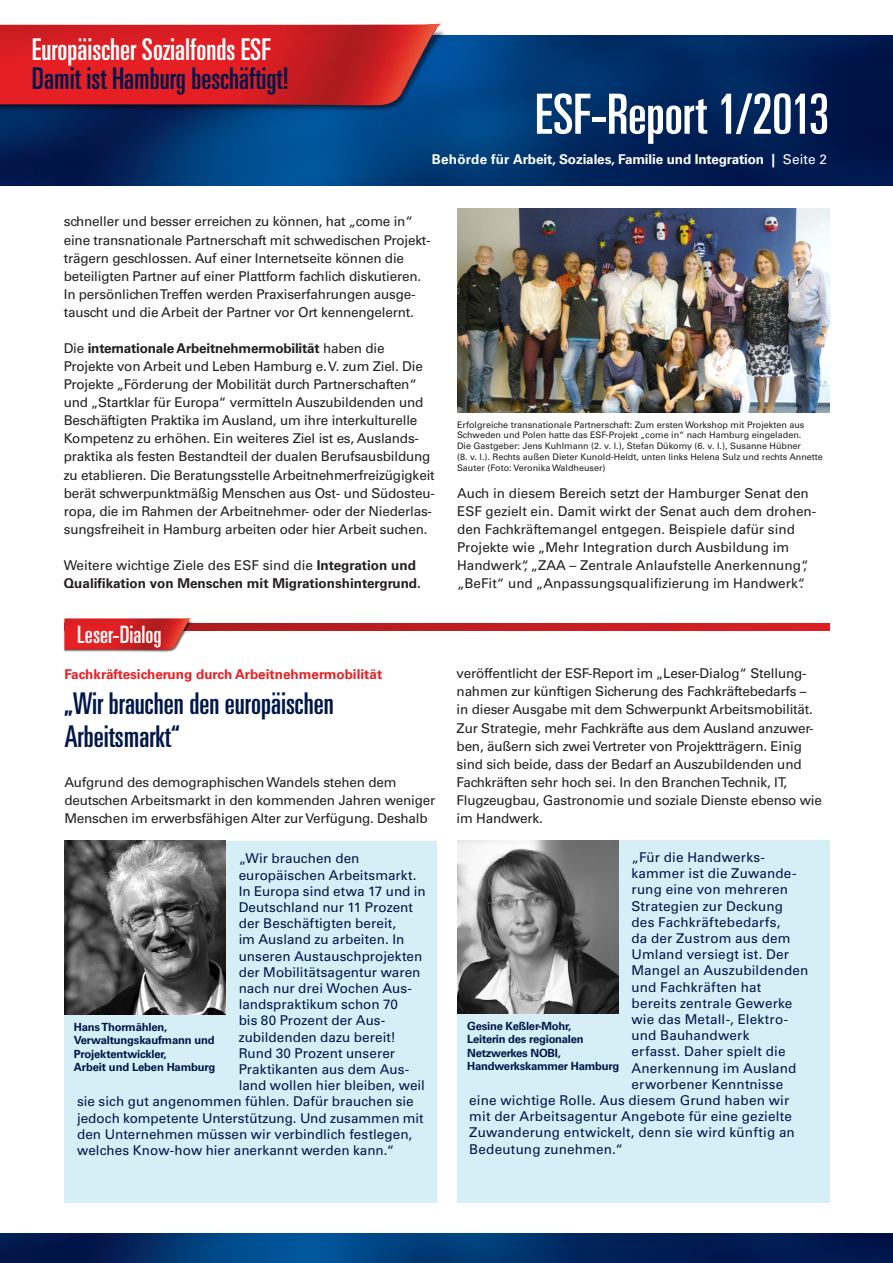
<style>
.page{position:relative;width:893px;height:1263px;background:#fff}
.page>*{position:absolute;margin:0;border:0;box-sizing:border-box;transform-origin:0 0}
.t1{font:ultra-condensed 55.5px "Univers LT Std";letter-spacing:-.005em;color:#fff}
.t2{font:ultra-condensed 30px/33px "Univers LT Std";color:#00174a}
.t3{font:ultra-condensed 30px "Univers LT Std";color:#fff}
.t4{font:ultra-condensed 24px "Univers LT Std";color:#fff}
.t5{font:13.5px/18.1px "Univers LT Std";letter-spacing:-.015em;color:#231f20}
.t6{font:13.5px "Univers LT Std";letter-spacing:.005em;color:#00174a}
.t7{font:700 13.5px/18.1px "Univers LT Std";color:#231f20}
.t8{font:700 13.5px "Univers LT Std";letter-spacing:-.01em;color:#fff}
.t9{font:700 13.5px "Univers LT Std";color:#ee1d23}
.t10{font:700 11.25px/13.5px "Univers LT Std";letter-spacing:-.02em;color:#00174a}
.t11{font:9px/10.8px "Univers LT Std";color:#231f20}
.s1{font-weight:400}
.s2{font-weight:700}
</style>
<div class="page">
<img style="left:0;top:35px;width:893px;height:151px">
<img style="left:0;top:24px;width:472px;height:90px">
<img style="left:0;top:1233px;width:893px;height:30px">
<img style="left:457px;top:208px;width:372px;height:204px">
<img style="left:219px;top:624px;width:611px;height:6px">
<img style="left:64px;top:618px;width:155px;height:34px">
<div style="left:64px;top:841px;width:372px;height:361px;background:#d6eff6"></div>
<div style="left:457px;top:840px;width:372px;height:362px;background:#d6eff6"></div>
<img style="left:64px;top:841px;width:162px;height:173px">
<img style="left:457px;top:840px;width:162px;height:173px">
<h2 class="t3" style="left:32px;top:32px;width:240px">Europäischer Sozialfonds ESF</h2>
<h2 class="t2" style="left:32px;top:61px;width:259px">Damit ist Hamburg beschäftigt!</h2>
<h1 class="t1" style="left:535px;top:82px;width:296px">ESF-Report 1/2013</h1>
<p class="t8" style="left:432px;top:152px;width:397px">Behörde für Arbeit, Soziales, Familie und Integration | <span class="s1">Seite 2</span></p>
<p class="t5" style="left:64px;top:213px;width:368px">schneller und besser erreichen zu können, hat „come in“ eine transnationale Partnerschaft mit schwedischen Projekt&shy;trägern geschlossen. Auf einer Internetseite können die beteiligten Partner auf einer Plattform fachlich diskutieren.<br>In persönlichen Treffen werden Praxiserfahrungen ausge&shy;tauscht und die Arbeit der Partner vor Ort kennengelernt.</p>
<p class="t5" style="left:64px;top:339px;width:373px">Die <span class="s2">internationale Arbeitnehmermobilität</span> haben die Projekte von Arbeit und Leben Hamburg e.V. zum Ziel. Die Projekte „Förderung der Mobilität durch Partnerschaften“ und „Startklar für Europa“ vermitteln Auszubildenden und Beschäftigten Praktika im Ausland, um ihre interkulturelle Kompetenz zu erhöhen. Ein weiteres Ziel ist es, Auslands&shy;praktika als festen Bestandteil der dualen Berufsausbildung zu etablieren. Die Beratungsstelle Arbeitnehmerfreizügigkeit berät schwerpunktmäßig Menschen aus Ost- und Südosteu&shy;ropa, die im Rahmen der Arbeitnehmer- oder der Niederlas&shy;sungsfreiheit in Hamburg arbeiten oder hier Arbeit suchen.</p>
<p class="t7" style="left:64px;top:556px;width:359px"><span class="s1">Weitere wichtige Ziele des ESF sind die</span> Integration und<br>Qualifikation von Menschen mit Migrationshintergrund.</p>
<h3 class="t4" style="left:77px;top:620px;width:86px">Leser-Dialog</h3>
<p class="t9" style="left:64px;top:666px;width:319px">Fachkräftesicherung durch Arbeitnehmermobilität</p>
<h2 class="t2" style="left:64px;top:687px;width:271px">„Wir brauchen den europäischen<br>Arbeitsmarkt“</h2>
<p class="t5" style="left:64px;top:773px;width:372px">Aufgrund des demographischen Wandels stehen dem deutschen Arbeitsmarkt in den kommenden Jahren weniger<br>Menschen im erwerbsfähigen Alter zur Verfügung. Deshalb</p>
<p class="t11" style="left:457px;top:419px;width:367px">Erfolgreiche transnationale Partnerschaft: Zum ersten Workshop mit Projekten aus Schweden und Polen hatte das ESF-Projekt „come in“ nach Hamburg eingeladen.<br>Die Gastgeber: Jens Kuhlmann (2. v. l.), Stefan Dükomy (6. v. l.), Susanne Hübner<br>(8. v. l.). Rechts außen Dieter Kunold-Heldt, unten links Helena Sulz und rechts Annette Sauter (Foto: Veronika Waldheuser)</p>
<p class="t5" style="left:457px;top:484px;width:361px">Auch in diesem Bereich setzt der Hamburger Senat den ESF gezielt ein. Damit wirkt der Senat auch dem drohen&shy;den Fachkräftemangel entgegen. Beispiele dafür sind Projekte wie „Mehr Integration durch Ausbildung im Handwerk“, „ZAA – Zentrale Anlaufstelle Anerkennung“, „BeFit“ und „Anpassungsqualifizierung im Handwerk“.</p>
<p class="t5" style="left:457px;top:664px;width:367px">veröffentlicht der ESF-Report im „Leser-Dialog“ Stellung&shy;nahmen zur künftigen Sicherung des Fachkräftebedarfs –<br>in dieser Ausgabe mit dem Schwerpunkt Arbeitsmobilität.<br>Zur Strategie, mehr Fachkräfte aus dem Ausland anzuwer&shy;ben, äußern sich zwei Vertreter von Projektträgern. Einig sind sich beide, dass der Bedarf an Auszubildenden und Fachkräften sehr hoch sei. In den Branchen Technik, IT, Flugzeugbau, Gastronomie und soziale Dienste ebenso wie im Handwerk.</p>
<p class="t6" style="left:631px;top:849px;width:135px">„Für die Handwerks-</p>
<p class="t6" style="left:631px;top:865px;width:167px">kammer ist die Zuwande-</p>
<p class="t6" style="left:631px;top:882px;width:158px">rung eine von mehreren</p>
<p class="t6" style="left:631px;top:898px;width:153px">Strategien zur Deckung</p>
<p class="t6" style="left:631px;top:914px;width:151px">des Fachkräftebedarfs,</p>
<p class="t6" style="left:631px;top:930px;width:161px">da der Zustrom aus dem</p>
<p class="t6" style="left:631px;top:946px;width:159px">Umland versiegt ist. Der</p>
<p class="t6" style="left:631px;top:963px;width:178px">Mangel an Auszubildenden</p>
<p class="t6" style="left:631px;top:979px;width:131px">und Fachkräften hat</p>
<p class="t6" style="left:631px;top:995px;width:163px">bereits zentrale Gewerke</p>
<p class="t6" style="left:631px;top:1011px;width:158px">wie das Metall-, Elektro-</p>
<p class="t6" style="left:631px;top:1027px;width:120px">und Bauhandwerk</p>
<p class="t6" style="left:631px;top:1044px;width:156px">erfasst. Daher spielt die</p>
<p class="t6" style="left:631px;top:1060px;width:167px">Anerkennung im Ausland</p>
<p class="t6" style="left:631px;top:1076px;width:153px">erworbener Kenntnisse</p>
<p class="t6" style="left:469px;top:1092px;width:321px">eine wichtige Rolle. Aus diesem Grund haben wir</p>
<p class="t6" style="left:469px;top:1108px;width:324px">mit der Arbeitsagentur Angebote für eine gezielte</p>
<p class="t6" style="left:469px;top:1125px;width:327px">Zuwanderung entwickelt, denn sie wird künftig an</p>
<p class="t6" style="left:469px;top:1141px;width:155px">Bedeutung zunehmen.“</p>
<p class="t6" style="left:239px;top:850px;width:122px">„Wir brauchen den</p>
<p class="t6" style="left:239px;top:867px;width:180px">europäischen Arbeitsmarkt.</p>
<p class="t6" style="left:239px;top:883px;width:189px">In Europa sind etwa 17 und in</p>
<p class="t6" style="left:239px;top:899px;width:176px">Deutschland nur 11 Prozent</p>
<p class="t6" style="left:239px;top:915px;width:159px">der Beschäftigten bereit,</p>
<p class="t6" style="left:239px;top:931px;width:167px">im Ausland zu arbeiten. In</p>
<p class="t6" style="left:239px;top:948px;width:185px">unseren Austauschprojekten</p>
<p class="t6" style="left:239px;top:964px;width:183px">der Mobilitätsagentur waren</p>
<p class="t6" style="left:239px;top:980px;width:175px">nach nur drei Wochen Aus-</p>
<p class="t6" style="left:239px;top:996px;width:161px">landspraktikum schon 70</p>
<p class="t6" style="left:239px;top:1012px;width:148px">bis 80 Prozent der Aus-</p>
<p class="t6" style="left:239px;top:1029px;width:159px">zubildenden dazu bereit!</p>
<p class="t6" style="left:239px;top:1045px;width:158px">Rund 30 Prozent unserer</p>
<p class="t6" style="left:239px;top:1061px;width:172px">Praktikanten aus dem Aus-</p>
<p class="t6" style="left:239px;top:1077px;width:188px">land wollen hier bleiben, weil</p>
<p class="t6" style="left:77px;top:1093px;width:338px">sie sich gut angenommen fühlen. Dafür brauchen sie</p>
<p class="t6" style="left:77px;top:1110px;width:348px">jedoch kompetente Unterstützung. Und zusammen mit</p>
<p class="t6" style="left:77px;top:1126px;width:337px">den Unternehmen müssen wir verbindlich festlegen,</p>
<p class="t6" style="left:77px;top:1142px;width:319px">welches Know-how hier anerkannt werden kann.“</p>
<p class="t10" style="left:74px;top:1020px;width:143px">Hans Thormählen,<br>Verwaltungskaufmann und<br>Projektentwickler,<br>Arbeit und Leben Hamburg</p>
<p class="t10" style="left:467px;top:1019px;width:154px">Gesine Keßler-Mohr,<br>Leiterin des regionalen<br>Netzwerkes NOBI,<br>Handwerkskammer Hamburg</p>
</div>
